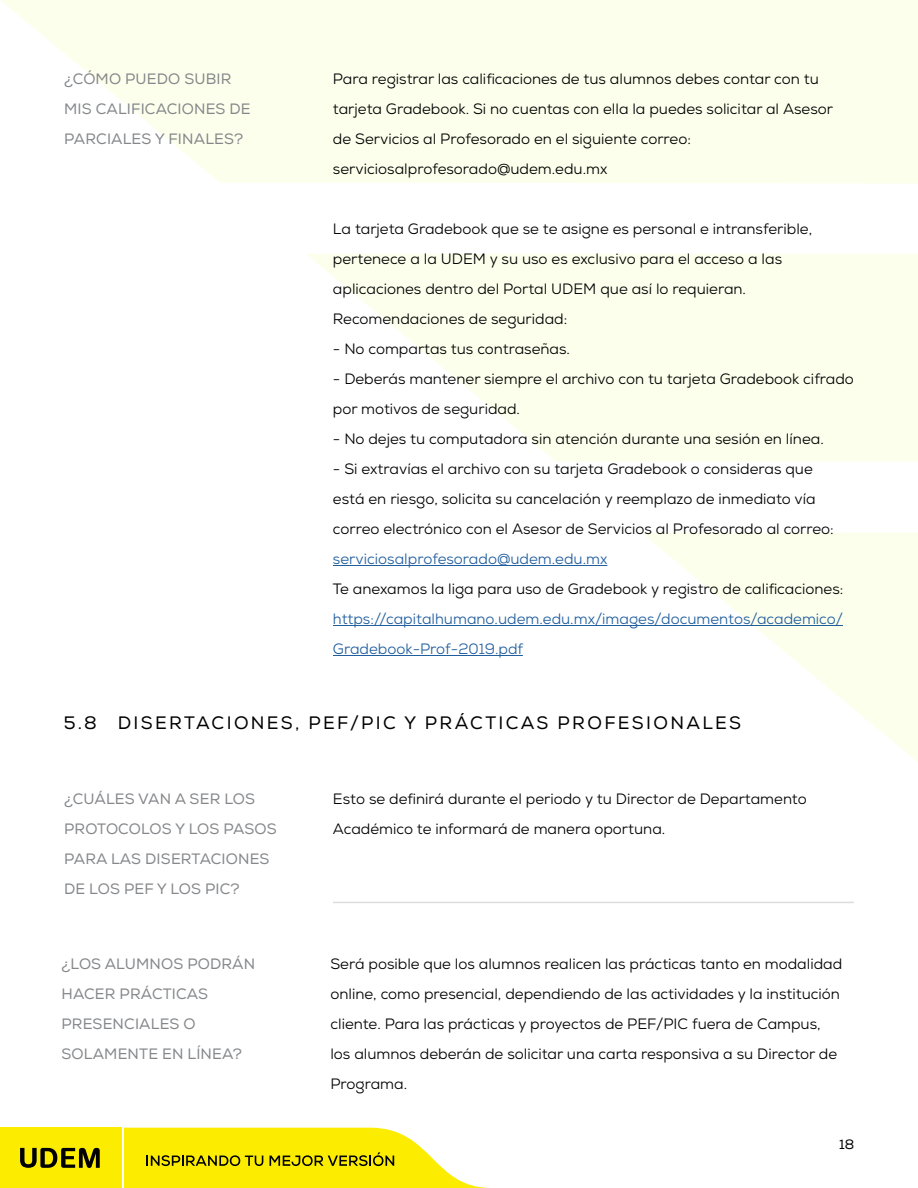
<style>
.page{position:relative;width:918px;height:1188px;background:#fff}
.page>*{position:absolute;margin:0;border:0;box-sizing:border-box;transform-origin:0 0}
.t1{font:18px "Nexa";letter-spacing:.13em;color:#000}
.t2{font:15px/30px "Nexa";color:#000}
.t3{font:15px/30px "Nexa";letter-spacing:.01em;color:#85878a}
.t4{font:15px/30px "Nexa";color:#215e9e}
.t5{font:13.5px "Nexa";color:#000}
</style>
<div class="page">
<svg style="left:642px;top:533px;width:276px;height:229px"></svg>
<svg style="left:306px;top:254px;width:612px;height:207px;fill:#fdffed"></svg>
<svg style="left:1px;top:0;width:917px;height:184px;background:#fdffef"></svg>
<svg style="left:124px;top:1128px;width:366px;height:60px"></svg>
<div style="left:0;top:1127px;width:121px;height:61px;background:#fced00"></div>
<svg style="left:20px;top:1148px;width:80px;height:20px"></svg>
<hr style="left:333px;top:565px;width:274px;height:1px;background:#215e9e">
<hr style="left:333px;top:625px;width:510px;height:1px;background:#215e9e">
<hr style="left:333px;top:655px;width:190px;height:1px;background:#215e9e">
<hr style="left:333px;top:902px;width:521px;height:1px;background:#dcddde">
<p class="t3" style="left:64px;top:64px;width:188px">¿CÓMO PUEDO SUBIR<br>MIS CALIFICACIONES DE<br>PARCIALES Y FINALES?</p>
<p class="t2" style="left:333px;top:64px;width:502px">Para registrar las calificaciones de tus alumnos debes contar con tu tarjeta Gradebook. Si no cuentas con ella la puedes solicitar al Asesor de Servicios al Profesorado en el siguiente correo: serviciosalprofesorado@udem.edu.mx</p>
<p class="t2" style="left:333px;top:214px;width:481px">La tarjeta Gradebook que se te asigne es personal e intransferible, pertenece a la UDEM y su uso es exclusivo para el acceso a las aplicaciones dentro del Portal UDEM que así lo requieran.<br>Recomendaciones de seguridad:</p>
<p class="t2" style="left:333px;top:334px;width:239px">- No compartas tus contraseñas.</p>
<p class="t2" style="left:333px;top:364px;width:522px">- Deberás mantener siempre el archivo con tu tarjeta Gradebook cifrado por motivos de seguridad.</p>
<p class="t2" style="left:333px;top:424px;width:492px">- No dejes tu computadora sin atención durante una sesión en línea.</p>
<p class="t2" style="left:333px;top:454px;width:502px">- Si extravías el archivo con su tarjeta Gradebook o consideras que está en riesgo, solicita su cancelación y reemplazo de inmediato vía correo electrónico con el Asesor de Servicios al Profesorado al correo:</p>
<p class="t4" style="left:333px;top:544px;width:276px">serviciosalprofesorado@udem.edu.mx</p>
<p class="t2" style="left:333px;top:574px;width:512px">Te anexamos la liga para uso de Gradebook y registro de calificaciones:</p>
<p class="t4" style="left:333px;top:604px;width:511px">https://capitalhumano.udem.edu.mx/images/documentos/academico/<br>Gradebook-Prof-2019.pdf</p>
<p class="t1" style="left:64px;top:712px;width:679px">5.8 DISERTACIONES, PEF/PIC Y PRÁCTICAS PROFESIONALES</p>
<p class="t3" style="left:64px;top:784px;width:214px">¿CUÁLES VAN A SER LOS<br>PROTOCOLOS Y LOS PASOS<br>PARA LAS DISERTACIONES<br>DE LOS PEF Y LOS PIC?</p>
<p class="t2" style="left:333px;top:784px;width:475px">Esto se definirá durante el periodo y tu Director de Departamento<br>Académico te informará de manera oportuna.</p>
<p class="t3" style="left:61px;top:949px;width:195px">¿LOS ALUMNOS PODRÁN<br>HACER PRÁCTICAS<br>PRESENCIALES O<br>SOLAMENTE EN LÍNEA?</p>
<p class="t2" style="left:330px;top:949px;width:513px">Será posible que los alumnos realicen las prácticas tanto en modalidad online, como presencial, dependiendo de las actividades y la institución cliente. Para las prácticas y proyectos de PEF/PIC fuera de Campus, los alumnos deberán de solicitar una carta responsiva a su Director de Programa.</p>
<p class="t5" style="left:839px;top:1136px;width:17px">18</p>
</div>
